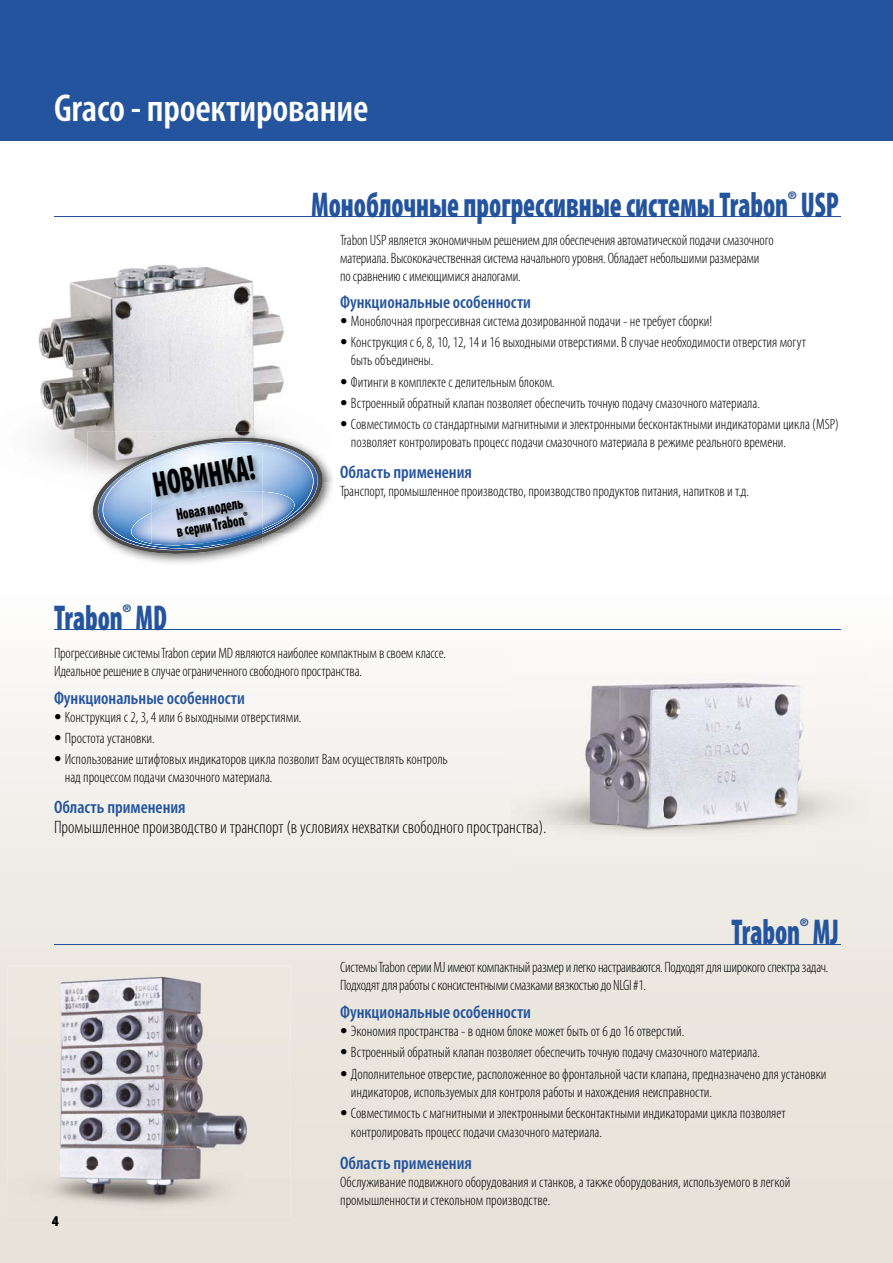
<style>
.page{position:relative;width:893px;height:1263px;background:#fff}
.page>*{position:absolute;margin:0;border:0;box-sizing:border-box;transform-origin:0 0}
.t1{font:600 condensed 39px "Myriad Pro";letter-spacing:-.005em;color:#fff}
.t2{font:900 condensed 36px "Myriad Pro";color:#24549d;scale:.75 1}
.t3{font:900 condensed 35.85px "Myriad Pro";color:#000;scale:.75 1}
.t4{font:600 condensed 18px "Myriad Pro";color:#24549d}
.t5{font:300 condensed 18px "Myriad Pro";color:#000}
.t6{font:900 condensed 16.5px/16.5px "Myriad Pro";color:#000;scale:.75 1}
.t7{font:300 condensed 15px/18px "Myriad Pro";color:#000}
.t8{font:300 condensed 15px/18px "Myriad Pro";letter-spacing:-.02em;color:#000}
.t9{font:700 condensed 13.5px "Helvetica Neue LT Std";color:#000}
.t10{font:10.5px "Helvetica LT Std Comp";color:#24549d}
.s1{font-family:"Helvetica Neue LT Std"}
</style>
<div class="page">
<svg style="left:0;top:673px;width:893px;height:590px;background:#ede9e2"></svg>
<img style="left:8px;top:965px;width:283px;height:252px">
<img style="left:38px;top:265px;width:246px;height:119px">
<img style="left:40px;top:384px;width:56px;height:86px">
<img style="left:96px;top:384px;width:188px;height:48px">
<img style="left:512px;top:673px;width:357px;height:199px">
<img style="left:87px;top:432px;width:246px;height:51px">
<img style="left:90px;top:506px;width:2px;height:17px">
<img style="left:324px;top:483px;width:8px;height:22px">
<div style="left:0;top:0;width:893px;height:140px;background:#24549d"></div>
<hr style="left:54px;top:629px;width:787px;height:1px;background:#24549d">
<hr style="left:54px;top:216px;width:787px;height:1px;background:#24549d">
<hr style="left:54px;top:944px;width:787px;height:1px;background:#24549d">
<svg style="left:92px;top:436px;width:232px;height:121px;background:#adbbce"></svg>
<h1 class="t1" style="left:54px;top:94px;width:316px">Graco - проектирование</h1>
<h3 class="t3" style="left:151px;top:471px;width:139px;rotate:-10deg">НОВИНКА!</h3>
<p class="t6" style="left:173px;top:509px;width:95px;rotate:-10deg">Новая модель в серии Trabon</p>
<p class="t10" style="left:123px;top:604px;width:10px">®</p>
<h2 class="t2" style="left:54px;top:604px;width:152px">Trabon MD</h2>
<p class="t10" style="left:788px;top:191px;width:10px">®</p>
<h2 class="t2" style="left:311px;top:191px;width:705px">Моноблочные прогрессивные системы Trabon USP</h2>
<p class="t7" style="left:340px;top:233px;width:435px">Trabon USP является экономичным решением для обеспечения автоматической подачи смазочного материала. Высококачественная система начального уровня. Обладает небольшими размерами по сравнению с имеющимися аналогами.</p>
<p class="t4" style="left:340px;top:295px;width:192px">Функциональные особенности</p>
<p class="t7" style="left:340px;top:314px;width:373px"><span class="s1">•</span> Моноблочная прогрессивная система дозированной подачи - не требует сборки!</p>
<p class="t7" style="left:351px;top:335px;width:456px;text-indent:-11px"><span class="s1">•</span> Конструкция с 6, 8, 10, 12, 14 и 16 выходными отверстиями. В случае необходимости отверстия могут быть объединены.</p>
<p class="t7" style="left:340px;top:374px;width:216px"><span class="s1">•</span> Фитинги в комплекте с делительным блоком.</p>
<p class="t7" style="left:340px;top:395px;width:421px"><span class="s1">•</span> Встроенный обратный клапан позволяет обеспечить точную подачу смазочного материала.</p>
<p class="t7" style="left:351px;top:417px;width:489px;text-indent:-11px"><span class="s1">•</span> Совместимость со стандартными магнитными и электронными бесконтактными индикаторами цикла (MSP) позволяет контролировать процесс подачи смазочного материала в режиме реального времени.</p>
<p class="t4" style="left:340px;top:465px;width:133px">Область применения</p>
<p class="t7" style="left:340px;top:484px;width:410px">Транспорт, промышленное производство, производство продуктов питания, напитков и т.д.</p>
<p class="t7" style="left:54px;top:645px;width:393px">Прогрессивные системы Trabon серии MD являются наиболее компактным в своем классе.<br>Идеальное решение в случае ограниченного свободного пространства.</p>
<p class="t4" style="left:54px;top:691px;width:192px">Функциональные особенности</p>
<p class="t7" style="left:54px;top:709px;width:249px"><span class="s1">•</span> Конструкция с 2, 3, 4 или 6 выходными отверстиями.</p>
<p class="t7" style="left:54px;top:730px;width:102px"><span class="s1">•</span> Простота установки.</p>
<p class="t7" style="left:65px;top:751px;width:384px;text-indent:-11px"><span class="s1">•</span> Использование штифтовых индикаторов цикла позволит Вам осуществлять контроль над процессом подачи смазочного материала.</p>
<p class="t4" style="left:54px;top:800px;width:133px">Область применения</p>
<p class="t5" style="left:54px;top:820px;width:494px">Промышленное производство и транспорт (в условиях нехватки свободного пространства).</p>
<p class="t9" style="left:52px;top:1216px;width:8px">4</p>
<p class="t10" style="left:800px;top:918px;width:10px">®</p>
<p class="t8" style="left:340px;top:960px;width:490px">Системы Trabon серии MJ имеют компактный размер и легко настраиваются. Подходят для широкого спектра задач.<br>Подходят для работы с консистентными смазками вязкостью до NLGI #1.</p>
<p class="t4" style="left:340px;top:1005px;width:192px">Функциональные особенности</p>
<p class="t7" style="left:340px;top:1024px;width:346px"><span class="s1">•</span> Экономия пространства - в одном блоке может быть от 6 до 16 отверстий.</p>
<p class="t7" style="left:340px;top:1045px;width:421px"><span class="s1">•</span> Встроенный обратный клапан позволяет обеспечить точную подачу смазочного материала.</p>
<p class="t7" style="left:351px;top:1066px;width:477px;text-indent:-11px"><span class="s1">•</span> Дополнительное отверстие, расположенное во фронтальной части клапана, предназначено для установки индикаторов, используемых для контроля работы и нахождения неисправности.</p>
<p class="t7" style="left:351px;top:1105px;width:436px;line-height:19.5px;text-indent:-11px"><span class="s1">•</span> Совместимость с магнитными и электронными бесконтактными индикаторами цикла позволяет контролировать процесс подачи смазочного материала.</p>
<p class="t4" style="left:340px;top:1156px;width:133px">Область применения</p>
<p class="t7" style="left:340px;top:1174px;width:452px">Обслуживание подвижного оборудования и станков, а также оборудования, используемого в легкой промышленности и стекольном производстве.</p>
<h2 class="t2" style="left:731px;top:918px;width:145px">Trabon MJ</h2>
</div>
